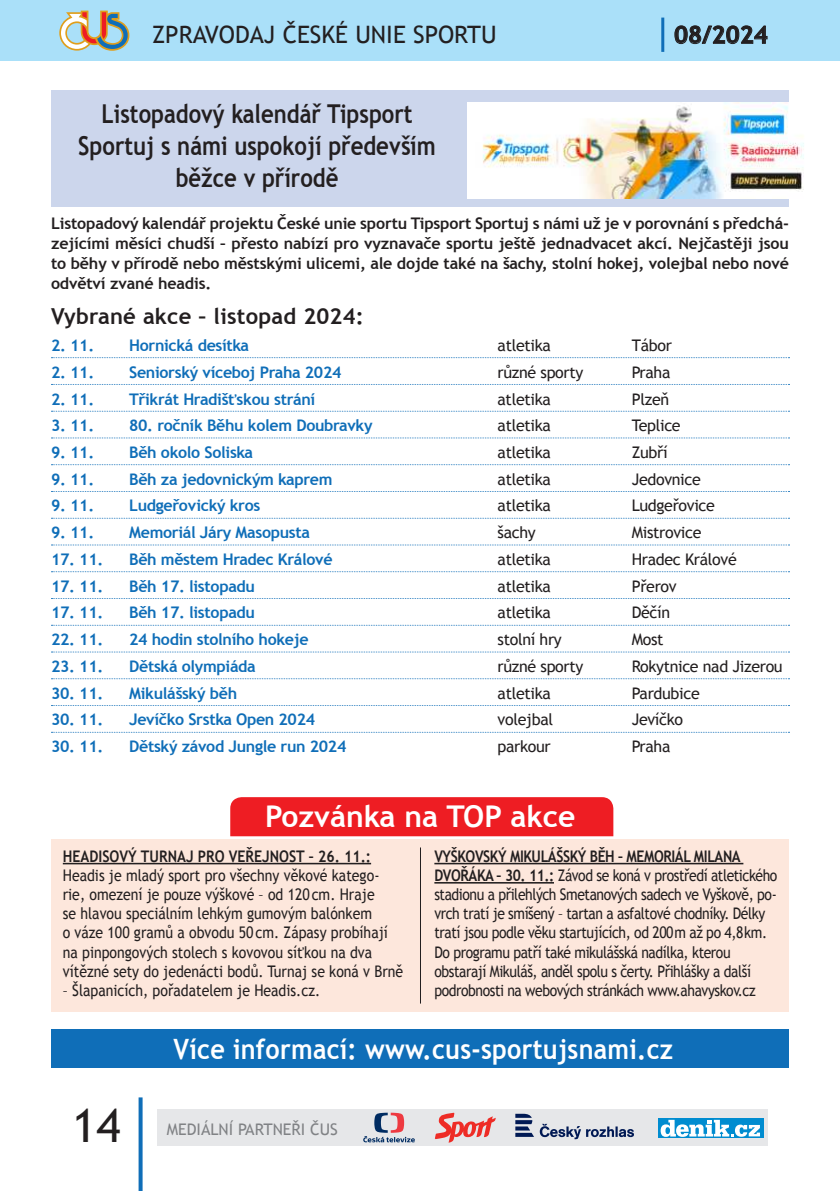
<style>
.page{position:relative;width:840px;height:1191px;background:#fff}
.page>*{position:absolute;margin:0;border:0;box-sizing:border-box;transform-origin:0 0}
.t1{font:46.4px "Trebuchet MS";color:#231f20}
.t2{font:700 30px "Trebuchet MS";color:#fff}
.t3{font:700 28px "Trebuchet MS";letter-spacing:.01em;color:#fff;scale:.9 1}
.t4{font:700 26px/32px "Trebuchet MS";color:#231f20;text-align:center;scale:.85 1}
.t5{font:24px "Trebuchet MS";color:#231f20}
.t6{font:700 24px "Trebuchet MS";color:#231f20}
.t7{font:700 22px "Trebuchet MS";letter-spacing:.01em;color:#231f20}
.t8{font:700 16px "Trebuchet MS";letter-spacing:-.02em;color:#0f6eb8}
.t9{font:16px/19.2px "Trebuchet MS";letter-spacing:-.02em;color:#231f20;scale:.87 1}
.t10{font:16px/19.2px "Trebuchet MS";color:#231f20;scale:.88 1}
.t11{font:700 16px/20px "Trebuchet MS";letter-spacing:-.01em;color:#231f20;text-align:justify}
.t12{font:16px "Trebuchet MS";letter-spacing:-.02em;color:#231f20}
.t13{font:700 16px "Trebuchet MS";letter-spacing:-.01em;color:#231f20;scale:.88 1}
.t14{font:16px "Trebuchet MS";color:#808285}
.s1{font-weight:700}
</style>
<div class="page">
<div style="left:0;top:0;width:839px;height:61px;background:#aae0f9"></div>
<svg style="left:59px;top:11px;width:70px;height:40px"></svg>
<svg style="left:674px;top:25px;width:93px;height:19px"></svg>
<hr style="left:661px;top:18px;width:3px;height:34px;background:#0f6eb8">
<svg style="left:138px;top:1097px;width:4px;height:94px"></svg>
<div style="left:158px;top:1109px;width:609px;height:36px;background:#e6e7e9"></div>
<svg style="left:434px;top:1112px;width:61px;height:30px"></svg>
<svg style="left:363px;top:1112px;width:51px;height:30px"></svg>
<svg style="left:515px;top:1113px;width:18px;height:23px"></svg>
<svg style="left:539px;top:1123px;width:94px;height:16px"></svg>
<svg style="left:658px;top:1118px;width:105px;height:20px"></svg>
<svg style="left:660px;top:1119px;width:99px;height:17px"></svg>
<div style="left:51px;top:91px;width:737px;height:116px;background:#ccd6ec"></div>
<svg style="left:51px;top:384px;width:738px;height:1px"></svg>
<svg style="left:51px;top:357px;width:738px;height:1px"></svg>
<svg style="left:51px;top:411px;width:738px;height:1px"></svg>
<svg style="left:51px;top:705px;width:738px;height:1px"></svg>
<svg style="left:51px;top:732px;width:738px;height:1px"></svg>
<svg style="left:51px;top:518px;width:738px;height:1px"></svg>
<svg style="left:51px;top:491px;width:738px;height:1px"></svg>
<svg style="left:51px;top:544px;width:738px;height:1px"></svg>
<svg style="left:51px;top:437px;width:738px;height:1px"></svg>
<svg style="left:51px;top:464px;width:738px;height:1px"></svg>
<svg style="left:51px;top:571px;width:738px;height:1px"></svg>
<svg style="left:51px;top:678px;width:738px;height:1px"></svg>
<svg style="left:51px;top:625px;width:738px;height:1px"></svg>
<svg style="left:51px;top:598px;width:738px;height:1px"></svg>
<svg style="left:51px;top:651px;width:738px;height:1px"></svg>
<div style="left:51px;top:839px;width:737px;height:172px;background:#fde7dc"></div>
<div style="left:230px;top:797px;width:383px;height:39px;background:#ee1d23"></div>
<hr style="left:63px;top:863px;width:308px;height:1px;background:#231f20">
<hr style="left:434px;top:863px;width:309px;height:1px;background:#231f20">
<hr style="left:434px;top:882px;width:119px;height:1px;background:#231f20">
<hr style="left:420px;top:847px;width:1px;height:156px;background:#231f20">
<div style="left:51px;top:1028px;width:737px;height:39px;background:#0f6eb8"></div>
<img style="left:467px;top:103px;width:337px;height:95px">
<h3 class="t5" style="left:152px;top:21px;width:346px">ZPRAVODAJ ČESKÉ UNIE SPORTU</h3>
<h3 class="t6" style="left:673px;top:21px;width:95px">08/2024</h3>
<h3 class="t4" style="left:78px;top:97px;width:422px">Listopadový kalendář Tipsport<br>Sportuj s námi uspokojí především běžce v přírodě</h3>
<p class="t11" style="left:51px;top:214px;width:739px">Listopadový kalendář projektu České unie sportu Tipsport Sportuj s námi už je v porovnání s předchá&shy;zejícími měsíci chudší – přesto nabízí pro vyznavače sportu ještě jednadvacet akcí. Nejčastěji jsou to běhy v přírodě nebo městskými ulicemi, ale dojde také na šachy, stolní hokej, volejbal nebo nové odvětví zvané headis.</p>
<h3 class="t7" style="left:51px;top:303px;width:314px">Vybrané akce – listopad 2024:</h3>
<p class="t8" style="left:51px;top:335px;width:45px">2. 11.</p>
<p class="t8" style="left:129px;top:335px;width:121px">Hornická desítka</p>
<p class="t12" style="left:497px;top:336px;width:55px">atletika</p>
<p class="t12" style="left:631px;top:336px;width:42px">Tábor</p>
<p class="t8" style="left:51px;top:362px;width:45px">2. 11.</p>
<p class="t8" style="left:129px;top:362px;width:214px">Seniorský víceboj Praha 2024</p>
<p class="t12" style="left:497px;top:363px;width:87px">různé sporty</p>
<p class="t12" style="left:631px;top:363px;width:40px">Praha</p>
<p class="t8" style="left:51px;top:389px;width:45px">2. 11.</p>
<p class="t8" style="left:129px;top:389px;width:187px">Třikrát Hradišťskou strání</p>
<p class="t12" style="left:497px;top:389px;width:55px">atletika</p>
<p class="t12" style="left:631px;top:389px;width:39px">Plzeň</p>
<p class="t8" style="left:51px;top:415px;width:45px">3. 11.</p>
<p class="t8" style="left:129px;top:415px;width:245px">80. ročník Běhu kolem Doubravky</p>
<p class="t12" style="left:497px;top:416px;width:55px">atletika</p>
<p class="t12" style="left:631px;top:416px;width:50px">Teplice</p>
<p class="t8" style="left:51px;top:442px;width:45px">9. 11.</p>
<p class="t8" style="left:129px;top:442px;width:125px">Běh okolo Soliska</p>
<p class="t12" style="left:497px;top:443px;width:55px">atletika</p>
<p class="t12" style="left:631px;top:443px;width:37px">Zubří</p>
<p class="t8" style="left:51px;top:469px;width:45px">9. 11.</p>
<p class="t8" style="left:129px;top:469px;width:205px">Běh za jedovnickým kaprem</p>
<p class="t12" style="left:497px;top:470px;width:55px">atletika</p>
<p class="t12" style="left:631px;top:470px;width:71px">Jedovnice</p>
<p class="t8" style="left:51px;top:496px;width:45px">9. 11.</p>
<p class="t8" style="left:129px;top:496px;width:133px">Ludgeřovický kros</p>
<p class="t12" style="left:497px;top:496px;width:55px">atletika</p>
<p class="t12" style="left:631px;top:496px;width:85px">Ludgeřovice</p>
<p class="t8" style="left:51px;top:522px;width:45px">9. 11.</p>
<p class="t8" style="left:129px;top:522px;width:182px">Memoriál Járy Masopusta</p>
<p class="t12" style="left:497px;top:523px;width:40px">šachy</p>
<p class="t12" style="left:631px;top:523px;width:71px">Mistrovice</p>
<p class="t8" style="left:51px;top:549px;width:54px">17. 11.</p>
<p class="t8" style="left:129px;top:549px;width:205px">Běh městem Hradec Králové</p>
<p class="t12" style="left:497px;top:550px;width:55px">atletika</p>
<p class="t12" style="left:631px;top:550px;width:107px">Hradec Králové</p>
<p class="t8" style="left:51px;top:576px;width:54px">17. 11.</p>
<p class="t8" style="left:129px;top:576px;width:127px">Běh 17. listopadu</p>
<p class="t12" style="left:497px;top:576px;width:55px">atletika</p>
<p class="t12" style="left:631px;top:576px;width:46px">Přerov</p>
<p class="t8" style="left:51px;top:602px;width:54px">17. 11.</p>
<p class="t8" style="left:129px;top:602px;width:127px">Běh 17. listopadu</p>
<p class="t12" style="left:497px;top:603px;width:55px">atletika</p>
<p class="t12" style="left:631px;top:603px;width:40px">Děčín</p>
<p class="t8" style="left:51px;top:629px;width:54px">22. 11.</p>
<p class="t8" style="left:129px;top:629px;width:181px">24 hodin stolního hokeje</p>
<p class="t12" style="left:497px;top:630px;width:66px">stolní hry</p>
<p class="t12" style="left:631px;top:630px;width:33px">Most</p>
<p class="t8" style="left:51px;top:656px;width:54px">23. 11.</p>
<p class="t8" style="left:129px;top:656px;width:128px">Dětská olympiáda</p>
<p class="t12" style="left:497px;top:657px;width:87px">různé sporty</p>
<p class="t12" style="left:631px;top:657px;width:152px">Rokytnice nad Jizerou</p>
<p class="t8" style="left:51px;top:683px;width:54px">30. 11.</p>
<p class="t8" style="left:129px;top:683px;width:109px">Mikulášský běh</p>
<p class="t12" style="left:497px;top:683px;width:55px">atletika</p>
<p class="t12" style="left:631px;top:683px;width:69px">Pardubice</p>
<p class="t8" style="left:51px;top:709px;width:54px">30. 11.</p>
<p class="t8" style="left:129px;top:709px;width:187px">Jevíčko Srstka Open 2024</p>
<p class="t12" style="left:497px;top:710px;width:57px">volejbal</p>
<p class="t12" style="left:631px;top:710px;width:53px">Jevíčko</p>
<p class="t8" style="left:51px;top:736px;width:54px">30. 11.</p>
<p class="t8" style="left:129px;top:736px;width:219px">Dětský závod Jungle run 2024</p>
<p class="t12" style="left:497px;top:737px;width:55px">parkour</p>
<p class="t12" style="left:631px;top:737px;width:40px">Praha</p>
<h2 class="t2" style="left:265px;top:798px;width:312px">Pozvánka na TOP akce</h2>
<p class="t13" style="left:63px;top:846px;width:351px">HEADISOVÝ TURNAJ PRO VEŘEJNOST – 26. 11.:</p>
<p class="t10" style="left:63px;top:865px;width:388px">Headis je mladý sport pro všechny věkové katego&shy;rie, omezení je pouze výškové – od 120 cm. Hraje<br>se hlavou speciálním lehkým gumovým balónkem<br>o váze 100 gramů a obvodu 50 cm. Zápasy probíhají na pinpongových stolech s kovovou síťkou na dva vítězné sety do jedenácti bodů. Turnaj se koná v Brně</p>
<p class="t10" style="left:63px;top:981px;width:294px">– Šlapanicích, pořadatelem je Headis.cz.</p>
<p class="t9" style="left:434px;top:846px;width:395px"><span class="s1">VYŠKOVSKÝ MIKULÁŠSKÝ BĚH – MEMORIÁL MILANA DVOŘÁKA – 30. 11.:</span> Závod se koná v prostředí atletického stadionu a přilehlých Smetanových sadech ve Vyškově, po&shy;vrch tratí je smíšený – tartan a asfaltové chodníky. Délky tratí jsou podle věku startujících, od 200 m až po 4,8 km.<br>Do programu patří také mikulášská nadílka, kterou obstarají Mikuláš, anděl spolu s čerty. Přihlášky a další podrobnosti na webových stránkách www.ahavyskov.cz</p>
<h3 class="t3" style="left:173px;top:1031px;width:556px">Více informací: www.cus-sportujsnami.cz</h3>
<h1 class="t1" style="left:72px;top:1097px;width:50px">14</h1>
<p class="t14" style="left:167px;top:1119px;width:172px">MEDIÁLNÍ PARTNEŘI ČUS</p>
</div>
